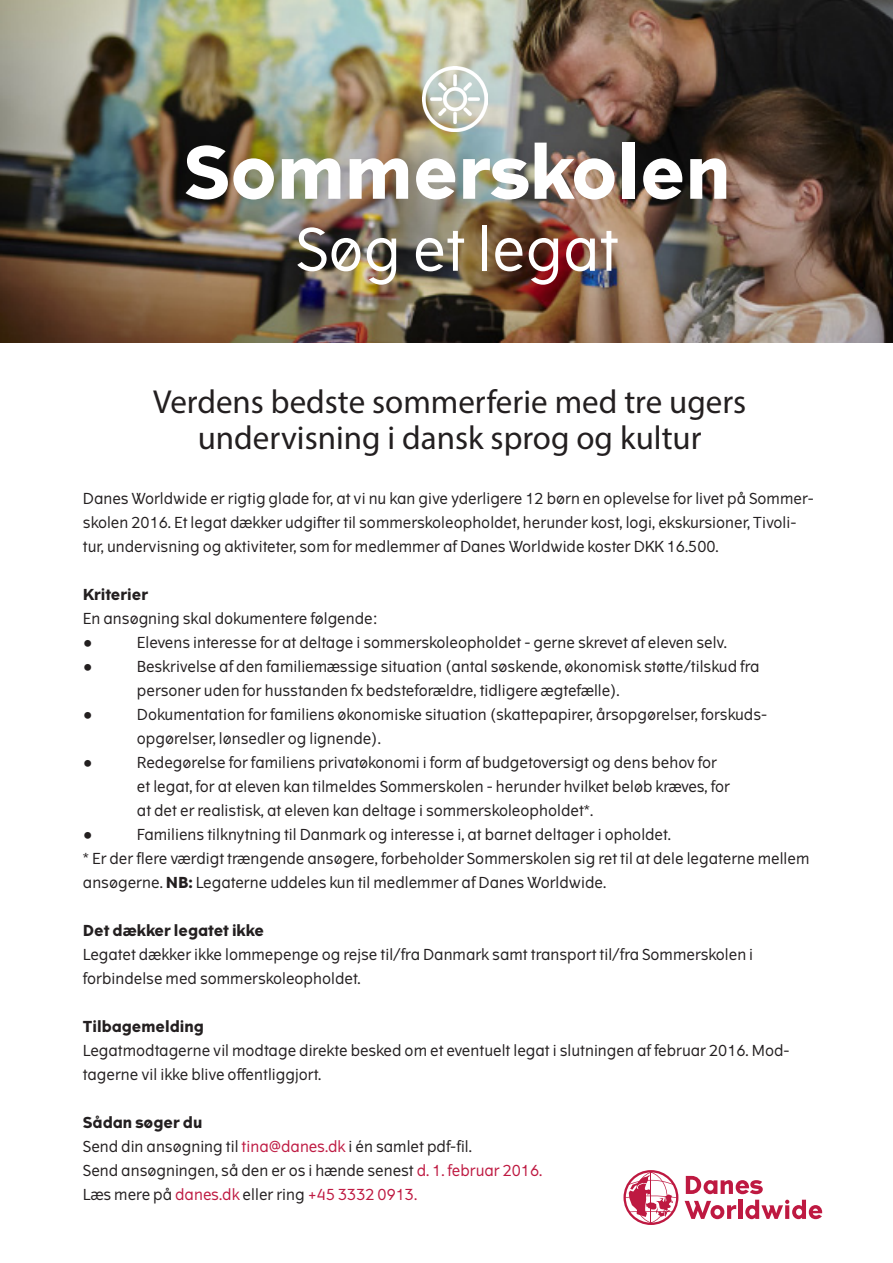
<style>
.page{position:relative;width:893px;height:1263px;background:#fff}
.page>*{position:absolute;margin:0;border:0;box-sizing:border-box;transform-origin:0 0}
.t1{font:700 72px "The Wave";color:#fff}
.t2{font:58.5px "The Wave";color:#fff}
.t3{font:33.3px "Myriad Pro";color:#231f20}
.t4{font:15.15px/24px "The Wave";color:#231f20}
.t5{font:700 15.15px "The Wave";color:#231f20}
.s1{font-weight:700}
.s2{color:#be1941}
</style>
<div class="page">
<img style="left:0;top:0;width:893px;height:342px">
<img style="left:423px;top:67px;width:65px;height:65px">
<svg style="left:686px;top:1176px;width:77px;height:18px"></svg>
<svg style="left:685px;top:1201px;width:51px;height:18px"></svg>
<hr style="left:738px;top:1200px;width:4px;height:19px;background:#be1941">
<svg style="left:745px;top:1200px;width:77px;height:19px"></svg>
<svg style="left:623px;top:1170px;width:55px;height:55px"></svg>
<hr style="left:651px;top:1171px;width:1px;height:53px;background:#be1941">
<p class="t1" style="left:183px;top:127px;width:549px">Sommerskolen</p>
<p class="t2" style="left:296px;top:212px;width:325px">Søg et legat</p>
<p class="t3" style="left:153px;top:381px;width:595px">Verdens bedste sommerferie med tre ugers</p>
<p class="t3" style="left:198px;top:417px;width:505px">undervisning i dansk sprog og kultur</p>
<p class="t4" style="left:83px;top:487px;width:732px">Danes Worldwide er rigtig glade for, at vi nu kan give yderligere 12 børn en oplevelse for livet på Sommer&shy;skolen 2016. Et legat dækker udgifter til sommerskoleopholdet, herunder kost, logi, ekskursioner, Tivoli&shy;tur, undervisning og aktiviteter, som for medlemmer af Danes Worldwide koster DKK 16.500.</p>
<p class="t5" style="left:83px;top:585px;width:67px">Kriterier</p>
<p class="t4" style="left:83px;top:607px;width:296px">En ansøgning skal dokumentere følgende:</p>
<p class="t4" style="left:83px;top:631px;width:11px">•</p>
<p class="t4" style="left:137px;top:631px;width:591px">Elevens interesse for at deltage i sommerskoleopholdet - gerne skrevet af eleven selv.</p>
<p class="t4" style="left:83px;top:655px;width:11px">•</p>
<p class="t4" style="left:137px;top:655px;width:624px">Beskrivelse af den familiemæssige situation (antal søskende, økonomisk støtte/tilskud fra personer uden for husstanden fx bedsteforældre, tidligere ægtefælle).</p>
<p class="t4" style="left:83px;top:703px;width:11px">•</p>
<p class="t4" style="left:137px;top:703px;width:632px">Dokumentation for familiens økonomiske situation (skattepapirer, årsopgørelser, forskuds&shy;opgørelser, lønsedler og lignende).</p>
<p class="t4" style="left:83px;top:751px;width:11px">•</p>
<p class="t4" style="left:137px;top:751px;width:594px">Redegørelse for familiens privatøkonomi i form af budgetoversigt og dens behov for et legat, for at eleven kan tilmeldes Sommerskolen - herunder hvilket beløb kræves, for at det er realistisk, at eleven kan deltage i sommerskoleopholdet*.</p>
<p class="t4" style="left:83px;top:823px;width:11px">•</p>
<p class="t4" style="left:137px;top:823px;width:535px">Familiens tilknytning til Danmark og interesse i, at barnet deltager i opholdet.</p>
<p class="t4" style="left:83px;top:847px;width:728px">* Er der flere værdigt trængende ansøgere, forbeholder Sommerskolen sig ret til at dele legaterne mellem ansøgerne. <span class="s1">NB:</span> Legaterne uddeles kun til medlemmer af Danes Worldwide.</p>
<p class="t5" style="left:83px;top:921px;width:182px">Det dækker legatet ikke</p>
<p class="t4" style="left:83px;top:943px;width:672px">Legatet dækker ikke lommepenge og rejse til/fra Danmark samt transport til/fra Sommerskolen i forbindelse med sommerskoleopholdet.</p>
<p class="t5" style="left:83px;top:1017px;width:123px">Tilbagemelding</p>
<p class="t4" style="left:83px;top:1039px;width:708px">Legatmodtagerne vil modtage direkte besked om et eventuelt legat i slutningen af februar 2016. Mod&shy;tagerne vil ikke blive offentliggjort.</p>
<p class="t5" style="left:83px;top:1113px;width:121px">Sådan søger du</p>
<p class="t4" style="left:83px;top:1135px;width:390px">Send din ansøgning til <span class="s2">tina@danes.dk</span> i én samlet pdf-fil.</p>
<p class="t4" style="left:83px;top:1159px;width:461px">Send ansøgningen, så den er os i hænde senest <span class="s2">d. 1. februar 2016.<br></span>Læs mere på <span class="s2">danes.dk</span> eller ring <span class="s2">+45 3332 0913.</span></p>
</div>
